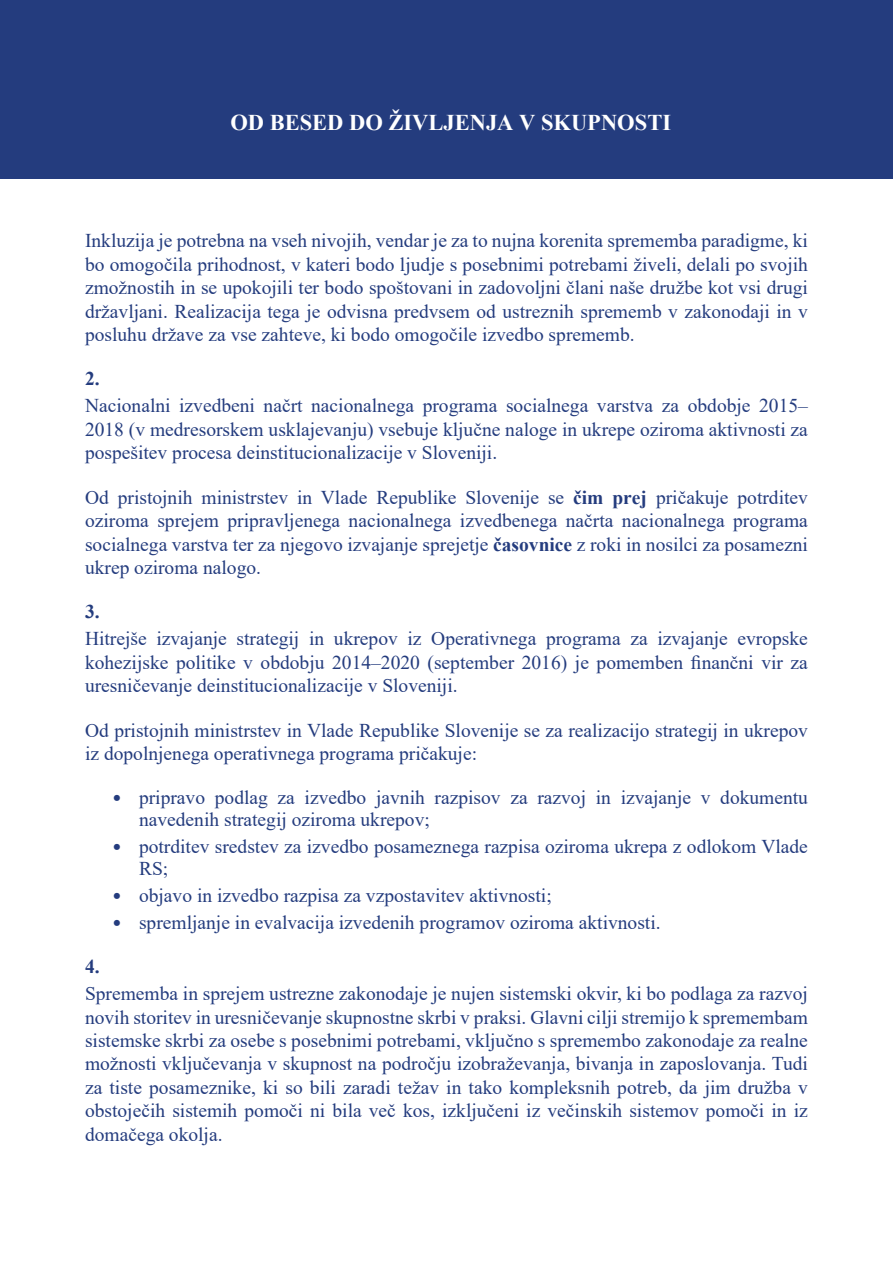
<style>
.page{position:relative;width:893px;height:1263px;background:#fff}
.page>*{position:absolute;margin:0;border:0;box-sizing:border-box;transform-origin:0 0}
.t1{font:700 22.5px "Times New Roman";color:#fff}
.t2{font:19.5px/23.4px "Times New Roman";color:#243c7e;text-align:justify}
.t3{font:700 19.5px "Times New Roman";color:#243c7e}
.s1{font-weight:700}
.s2{font-family:"Calibri"}
</style>
<div class="page">
<div style="left:0;top:0;width:893px;height:179px;background:#243c7e"></div>
<p class="t1" style="left:230px;top:106px;width:442px">OD BESED DO ŽIVLJENJA V SKUPNOSTI</p>
<p class="t2" style="left:85px;top:229px;width:724px">Inkluzija je potrebna na vseh nivojih, vendar je za to nujna korenita sprememba paradigme, ki bo omogočila prihodnost, v kateri bodo ljudje s posebnimi potrebami živeli, delali po svojih zmožnostih in se upokojili ter bodo spoštovani in zadovoljni člani naše družbe kot vsi drugi državljani. Realizacija tega je odvisna predvsem od ustreznih sprememb v zakonodaji in v posluhu države za vse zahteve, ki bodo omogočile izvedbo sprememb.</p>
<p class="t3" style="left:85px;top:364px;width:16px">2.</p>
<p class="t2" style="left:85px;top:393px;width:724px">Nacionalni izvedbeni načrt nacionalnega programa socialnega varstva za obdobje 2015– 2018 (v medresorskem usklajevanju) vsebuje ključne naloge in ukrepe oziroma aktivnosti za pospešitev procesa deinstitucionalizacije v Sloveniji.</p>
<p class="t2" style="left:85px;top:485px;width:724px">Od pristojnih ministrstev in Vlade Republike Slovenije se <span class="s1">čim prej</span> pričakuje potrditev oziroma sprejem pripravljenega nacionalnega izvedbenega načrta nacionalnega programa socialnega varstva ter za njegovo izvajanje sprejetje <span class="s1">časovnice</span> z roki in nosilci za posamezni ukrep oziroma nalogo.</p>
<p class="t3" style="left:85px;top:597px;width:16px">3.</p>
<p class="t2" style="left:85px;top:626px;width:724px">Hitrejše izvajanje strategij in ukrepov iz Operativnega programa za izvajanje evropske kohezijske politike v obdobju 2014–2020 (september 2016) je pomemben finančni vir za uresničevanje deinstitucionalizacije v Sloveniji.</p>
<p class="t2" style="left:85px;top:718px;width:724px">Od pristojnih ministrstev in Vlade Republike Slovenije se za realizacijo strategij in ukrepov iz dopolnjenega operativnega programa pričakuje:</p>
<p class="t2" style="left:139px;top:786px;width:670px;line-height:22.4px;text-indent:-27px"><span class="s2">•</span> pripravo podlag za izvedbo javnih razpisov za razvoj in izvajanje v dokumentu navedenih strategij oziroma ukrepov;</p>
<p class="t2" style="left:139px;top:835px;width:670px;line-height:22.4px;text-indent:-27px"><span class="s2">•</span> potrditev sredstev za izvedbo posameznega razpisa oziroma ukrepa z odlokom Vlade<br>RS;</p>
<p class="t2" style="left:112px;top:883px;width:441px"><span class="s2">•</span> objavo in izvedbo razpisa za vzpostavitev aktivnosti;</p>
<p class="t2" style="left:112px;top:910px;width:550px"><span class="s2">•</span> spremljanje in evalvacija izvedenih programov oziroma aktivnosti.</p>
<p class="t3" style="left:85px;top:952px;width:16px">4.</p>
<p class="t2" style="left:85px;top:981px;width:724px">Sprememba in sprejem ustrezne zakonodaje je nujen sistemski okvir, ki bo podlaga za razvoj novih storitev in uresničevanje skupnostne skrbi v praksi. Glavni cilji stremijo k spremembam sistemske skrbi za osebe s posebnimi potrebami, vključno s spremembo zakonodaje za realne možnosti vključevanja v skupnost na področju izobraževanja, bivanja in zaposlovanja. Tudi za tiste posameznike, ki so bili zaradi težav in tako kompleksnih potreb, da jim družba v obstoječih sistemih pomoči ni bila več kos, izključeni iz večinskih sistemov pomoči in iz domačega okolja.</p>
</div>
